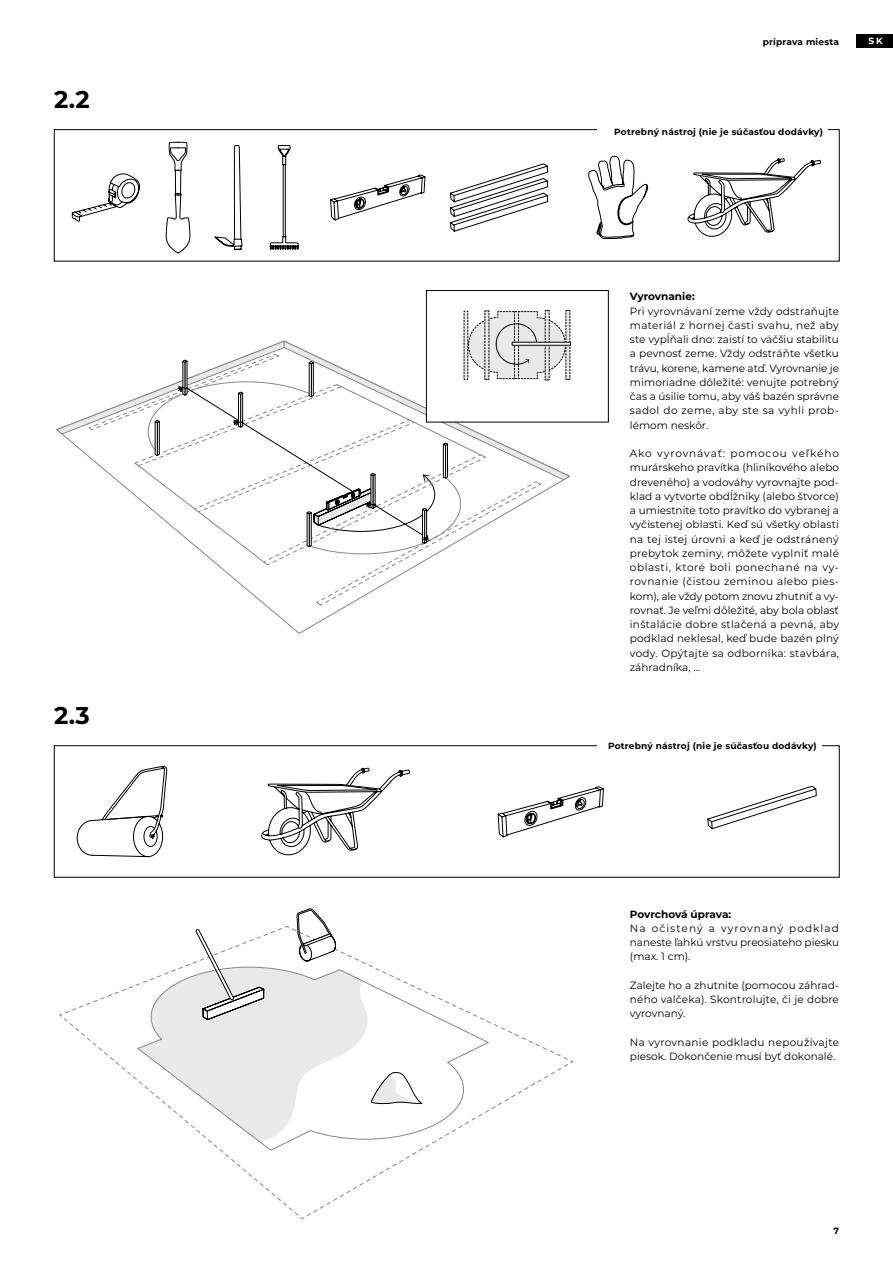
<style>
.page{position:relative;width:893px;height:1263px;background:#fff}
.page>*{position:absolute;margin:0;border:0;box-sizing:border-box;transform-origin:0 0}
.t1{font:700 24.15px "Montserrat";color:#000}
.t2{font:10.5px/14.2px "Montserrat";letter-spacing:.005em;color:#000;text-align:justify}
.t3{font:700 10.5px "Montserrat";letter-spacing:-.005em;color:#000}
.t4{font:700 9px "Montserrat";letter-spacing:.02em;color:#000}
.t5{font:700 9px "Montserrat";color:#fff}
</style>
<div class="page">
<div style="left:857px;top:34px;width:36px;height:13px;background:#000"></div>
<svg style="left:57px;top:417px;width:31px;height:40px"></svg>
<svg style="left:59px;top:909px;width:514px;height:310px"></svg>
<div style="left:54px;top:129px;width:785px;height:132px;border:1px solid #000"></div>
<svg style="left:688px;top:158px;width:133px;height:79px"></svg>
<svg style="left:72px;top:173px;width:68px;height:49px"></svg>
<svg style="left:588px;top:156px;width:61px;height:84px"></svg>
<svg style="left:166px;top:142px;width:382px;height:112px"></svg>
<div style="left:426px;top:290px;width:183px;height:132px;border:1px solid #000"></div>
<svg style="left:88px;top:310px;width:483px;height:296px"></svg>
<svg style="left:77px;top:765px;width:87px;height:92px"></svg>
<svg style="left:104px;top:766px;width:713px;height:112px"></svg>
<div style="left:597px;top:126px;width:230px;height:21px;background:#fff"></div>
<h1 class="t1" style="left:54px;top:82px;width:37px">2.2</h1>
<h1 class="t1" style="left:54px;top:698px;width:37px">2.3</h1>
<p class="t4" style="left:763px;top:36px;width:78px">príprava miesta</p>
<p class="t5" style="left:868px;top:34px;width:16px">SK</p>
<p class="t4" style="left:614px;top:125px;width:210px">Potrebný nástroj (nie je súčasťou dodávky)</p>
<p class="t3" style="left:630px;top:289px;width:66px">Vyrovnanie:</p>
<p class="t2" style="left:630px;top:303px;width:211px">Pri vyrovnávaní zeme vždy odstraňujte materiál z hornej časti svahu, než aby ste vypĺňali dno: zaistí to väčšiu stabilitu a pevnosť zeme. Vždy odstráňte všetku trávu, korene, kamene atď. Vyrovnanie je mimoriadne dôležité: venujte potrebný čas a úsilie tomu, aby váš bazén správne sadol do zeme, aby ste sa vyhli prob&shy;lémom neskôr.</p>
<p class="t2" style="left:630px;top:446px;width:211px">Ako vyrovnávať: pomocou veľkého murárskeho pravítka (hliníkového alebo dreveného) a vodováhy vyrovnajte pod&shy;klad a vytvorte obdĺžniky (alebo štvorce) a umiestnite toto pravítko do vybranej a vyčistenej oblasti. Keď sú všetky oblasti na tej istej úrovni a keď je odstránený prebytok zeminy, môžete vyplniť malé oblasti, ktoré boli ponechané na vy&shy;rovnanie (čistou zeminou alebo pies&shy;kom), ale vždy potom znovu zhutniť a vy&shy;rovnať. Je veľmi dôležité, aby bola oblasť inštalácie dobre stlačená a pevná, aby podklad neklesal, keď bude bazén plný vody. Opýtajte sa odborníka: stavbára, záhradníka, …</p>
<p class="t4" style="left:608px;top:739px;width:210px">Potrebný nástroj (nie je súčasťou dodávky)</p>
<p class="t3" style="left:630px;top:906px;width:103px">Povrchová úprava:</p>
<p class="t2" style="left:630px;top:921px;width:211px">Na očistený a vyrovnaný podklad naneste ľahkú vrstvu preosiateho piesku (max. 1 cm).</p>
<p class="t2" style="left:630px;top:978px;width:211px">Zalejte ho a zhutnite (pomocou záhrad&shy;ného valčeka). Skontrolujte, či je dobre vyrovnaný.</p>
<p class="t2" style="left:630px;top:1035px;width:211px">Na vyrovnanie podkladu nepoužívajte piesok. Dokončenie musí byť dokonalé.</p>
<p class="t4" style="left:833px;top:1224px;width:7px">7</p>
</div>
